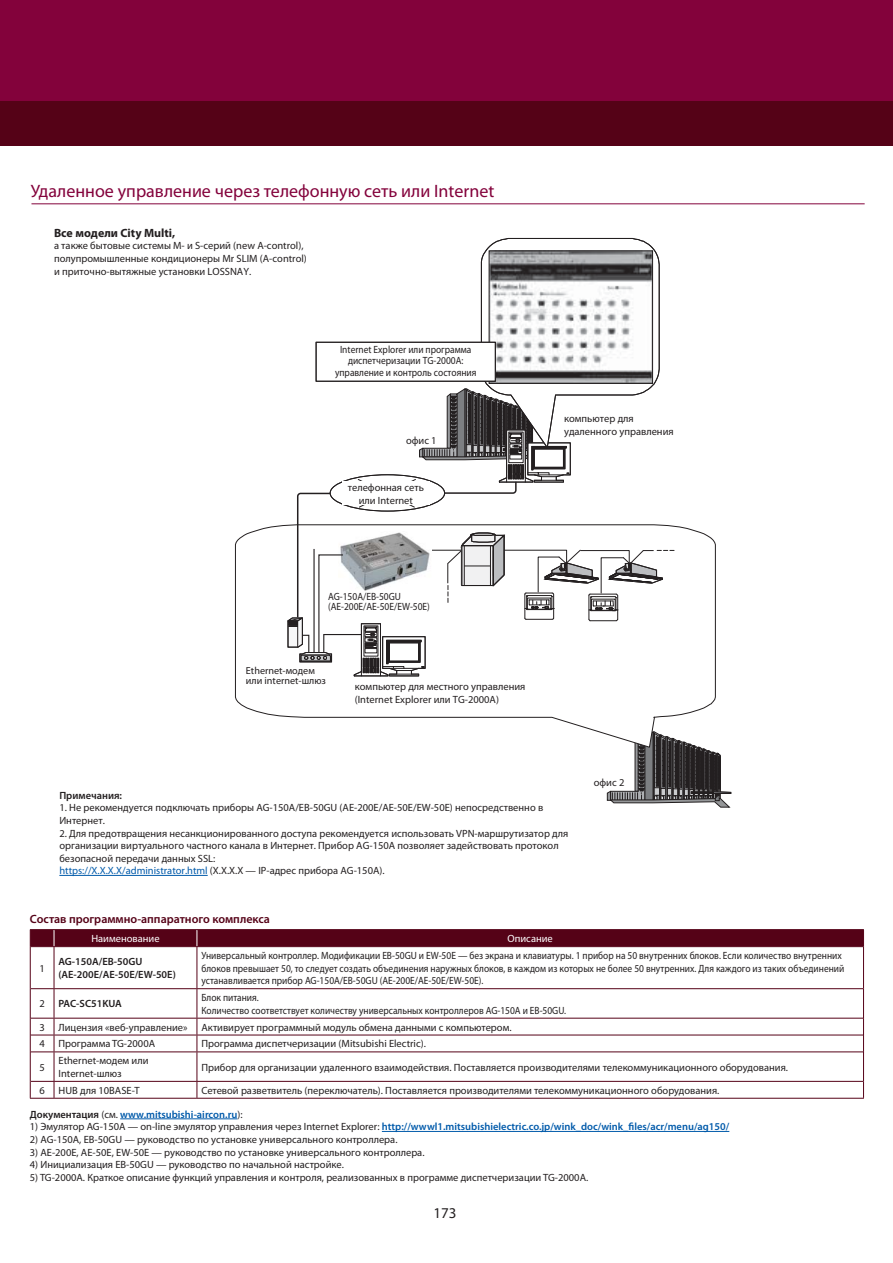
<style>
.page{position:relative;width:893px;height:1263px;background:#fff}
.page>*{position:absolute;margin:0;border:0;box-sizing:border-box;transform-origin:0 0}
.t1{font:18px "Myriad Pro";color:#83023b}
.t2{font:15px "Myriad Pro";color:#231f20}
.t3{font:600 12px "Myriad Pro";color:#550217}
.t4{font:700 12px "Myriad Pro";color:#231f20}
.t5{font:10.5px/12.6px "Myriad Pro";color:#231f20}
.t6{font:10.5px/12.6px "Myriad Pro";color:#231f20;scale:.9 1}
.t7{font:600 10.5px "Myriad Pro";color:#005aaa}
.t8{font:600 10.5px/12.6px "Myriad Pro";color:#231f20}
.t9{font:10.5px "Myriad Pro";color:#fff}
.t10{font:10.2px/10.5px "Myriad Pro";color:#231f20}
.s1{color:#005aaa}
.s2{color:#231f20}
.s3{font-weight:400;color:#231f20}
</style>
<div class="page">
<div style="left:0;top:0;width:893px;height:108px;background:#83023b"></div>
<div style="left:0;top:101px;width:893px;height:45px;background:#550217"></div>
<svg style="left:606px;top:748px;width:125px;height:60px"></svg>
<svg style="left:235px;top:524px;width:481px;height:224px"></svg>
<hr style="left:31px;top:203px;width:834px;height:1px;background:#83023b">
<hr style="left:59px;top:875px;width:149px;height:1px;background:#005aaa">
<svg style="left:287px;top:238px;width:389px;height:439px"></svg>
<hr style="left:120px;top:1119px;width:117px;height:1px;background:#005aaa">
<hr style="left:382px;top:1131px;width:347px;height:1px;background:#005aaa">
<svg style="left:31px;top:947px;width:832px;height:151px"></svg>
<hr style="left:30px;top:947px;width:1px;height:42px;background:#550217">
<div style="left:30px;top:929px;width:834px;height:18px;background:#550217"></div>
<hr style="left:54px;top:947px;width:1px;height:41px;background:#550217">
<hr style="left:54px;top:946px;width:143px;height:1px;background:#550217">
<hr style="left:197px;top:947px;width:1px;height:41px;background:#550217">
<hr style="left:863px;top:947px;width:1px;height:42px;background:#550217">
<hr style="left:197px;top:946px;width:666px;height:1px;background:#550217">
<hr style="left:54px;top:988px;width:143px;height:1px;background:#550217">
<hr style="left:197px;top:988px;width:666px;height:1px;background:#550217">
<hr style="left:54px;top:1018px;width:143px;height:1px;background:#550217">
<hr style="left:197px;top:1018px;width:666px;height:1px;background:#550217">
<hr style="left:54px;top:1035px;width:143px;height:1px;background:#550217">
<hr style="left:197px;top:1035px;width:666px;height:1px;background:#550217">
<hr style="left:54px;top:1052px;width:143px;height:1px;background:#550217">
<hr style="left:197px;top:1052px;width:666px;height:1px;background:#550217">
<svg style="left:30px;top:988px;width:25px;height:111px"></svg>
<hr style="left:54px;top:1081px;width:143px;height:1px;background:#550217">
<hr style="left:54px;top:1098px;width:143px;height:1px;background:#550217">
<svg style="left:197px;top:989px;width:1px;height:109px"></svg>
<svg style="left:863px;top:989px;width:1px;height:109px"></svg>
<hr style="left:197px;top:1081px;width:666px;height:1px;background:#550217">
<hr style="left:197px;top:1098px;width:667px;height:1px;background:#550217">
<h1 class="t1" style="left:31px;top:184px;width:465px">Удаленное управление через телефонную сеть или Internet</h1>
<p class="t4" style="left:54px;top:226px;width:123px">Все модели City Multi,</p>
<p class="t5" style="left:54px;top:240px;width:254px">а также бытовые системы М- и S-серий (new A-control), полупромышленные кондиционеры Mr SLIM (A-control) и приточно-вытяжные установки LOSSNAY.</p>
<p class="t6" style="left:335px;top:344px;width:159px;line-height:11.4px;text-align:center">Internet Explorer или программа диспетчеризации TG-2000A: управление и контроль состояния</p>
<p class="t5" style="left:406px;top:434px;width:32px">офис 1</p>
<p class="t5" style="left:348px;top:482px;width:78px;text-align:center">телефонная сеть или Internet</p>
<p class="t6" style="left:328px;top:592px;width:115px;line-height:10.5px">AG-150A/EB-50GU (AE-200E/AE-50E/EW-50E)</p>
<p class="t10" style="left:246px;top:666px;width:82px">Ethernet-модем или internet-шлюз</p>
<p class="t5" style="left:355px;top:681px;width:172px">компьютер для местного управления (Internet Explorer или TG-2000A)</p>
<p class="t5" style="left:564px;top:413px;width:111px">компьютер для удаленного управления</p>
<p class="t5" style="left:594px;top:777px;width:32px">офис 2</p>
<p class="t8" style="left:59px;top:790px;width:64px">Примечания:</p>
<p class="t5" style="left:59px;top:802px;width:485px">1. Не рекомендуется подключать приборы AG-150A/EB-50GU (AE-200E/AE-50E/EW-50E) непосредственно в<br>Интернет.</p>
<p class="t5" style="left:59px;top:827px;width:510px">2. Для предотвращения несанкционированного доступа рекомендуется использовать VPN-маршрутизатор для организации виртуального частного канала в Интернет. Прибор AG-150A позволяет задействовать протокол безопасной передачи данных SSL:<br><span class="s1">https://X.X.X.X/administrator.html</span> (X.X.X.X — IP-адрес прибора AG-150A).</p>
<p class="t3" style="left:30px;top:915px;width:242px">Состав программно-аппаратного комплекса</p>
<p class="t9" style="left:91px;top:935px;width:70px">Наименование</p>
<p class="t9" style="left:507px;top:935px;width:47px">Описание</p>
<p class="t5" style="left:39px;top:962px;width:7px">1</p>
<p class="t8" style="left:59px;top:956px;width:119px">AG-150A/EB-50GU (AE-200E/AE-50E/EW-50E)</p>
<p class="t6" style="left:201px;top:950px;width:716px">Универсальный контроллер. Модификации EB-50GU и EW-50E — без экрана и клавиатуры. 1 прибор на 50 внутренних блоков. Если количество внутренних блоков превышает 50, то следует создать объединения наружных блоков, в каждом из которых не более 50 внутренних. Для каждого из таких объединений устанавливается прибор AG-150A/EB-50GU (AE-200E/AE-50E/EW-50E).</p>
<p class="t5" style="left:39px;top:998px;width:7px">2</p>
<p class="t8" style="left:59px;top:998px;width:65px">PAC-SC51KUA</p>
<p class="t6" style="left:201px;top:992px;width:407px">Блок питания.<br>Количество соответствует количеству универсальных контроллеров AG-150A и EB-50GU.</p>
<p class="t5" style="left:39px;top:1021px;width:7px">3</p>
<p class="t5" style="left:59px;top:1021px;width:131px">Лицензия «веб-управление»</p>
<p class="t5" style="left:201px;top:1021px;width:312px">Активирует программный модуль обмена данными с компьютером.</p>
<p class="t5" style="left:39px;top:1038px;width:7px">4</p>
<p class="t5" style="left:59px;top:1038px;width:98px">Программа TG-2000A</p>
<p class="t5" style="left:201px;top:1038px;width:226px">Программа диспетчеризации (Mitsubishi Electric).</p>
<p class="t5" style="left:39px;top:1061px;width:7px">5</p>
<p class="t5" style="left:59px;top:1055px;width:91px">Ethernet-модем или<br>Internet-шлюз</p>
<p class="t5" style="left:201px;top:1061px;width:588px">Прибор для организации удаленного взаимодействия. Поставляется производителями телекоммуникационного оборудования.</p>
<p class="t5" style="left:39px;top:1085px;width:7px">6</p>
<p class="t5" style="left:59px;top:1085px;width:83px">HUB для 10BASE-T</p>
<p class="t5" style="left:201px;top:1085px;width:519px">Сетевой разветвитель (переключатель). Поставляется производителями телекоммуникационного оборудования.</p>
<p class="t7" style="left:30px;top:1110px;width:214px"><span class="s2">Документация</span> <span class="s3">(см.</span> www.mitsubishi-aircon.ru<span class="s3">):</span></p>
<p class="t7" style="left:30px;top:1123px;width:701px"><span class="s3">1) Эмулятор AG-150A — on-line эмулятор управления через Internet Explorer:</span> http://wwwl1.mitsubishielectric.co.jp/wink_doc/wink_files/acr/menu/ag150/</p>
<p class="t5" style="left:30px;top:1134px;width:369px">2) AG-150A, EB-50GU — руководство по установке универсального контроллера.</p>
<p class="t5" style="left:30px;top:1146px;width:396px">3) AE-200E, AE-50E, EW-50E — руководство по установке универсального контроллера.</p>
<p class="t5" style="left:30px;top:1159px;width:315px">4) Инициализация EB-50GU — руководство по начальной настройке.</p>
<p class="t5" style="left:30px;top:1172px;width:560px">5) TG-2000A. Краткое описание функций управления и контроля, реализованных в программе диспетчеризации TG-2000A.</p>
<h2 class="t2" style="left:433px;top:1207px;width:25px">173</h2>
</div>
